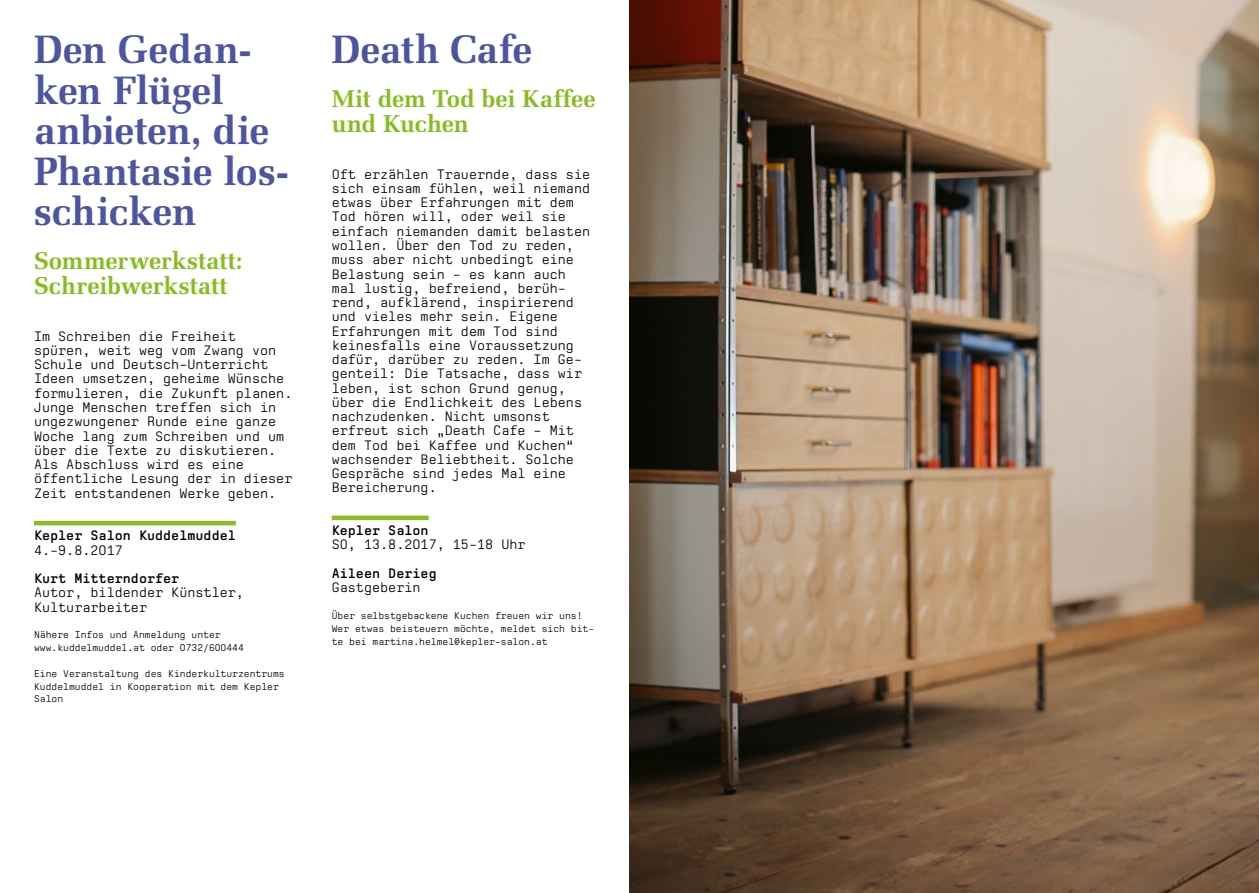
<style>
.page{position:relative;width:1259px;height:893px;background:#fff}
.page>*{position:absolute;margin:0;border:0;box-sizing:border-box;transform-origin:0 0}
.t1{font:700 39.6px/40.5px "Melior LT Std";letter-spacing:-.005em;color:#4d55a1}
.t2{font:700 24.3px/25.5px "Melior LT Std";color:#88bd21}
.t3{font:13.5px/14.2px "Excellent";color:#000}
.t4{font:700 13.5px "Excellent";color:#000}
.t5{font:9.75px/12.8px "Excellent";color:#000}
</style>
<div class="page">
<img style="left:629px;top:0;width:630px;height:893px">
<hr style="left:332px;top:516px;width:97px;height:4px;background:#88bd21">
<hr style="left:34px;top:521px;width:202px;height:4px;background:#88bd21">
<h1 class="t1" style="left:34px;top:29px;width:256px">Den Gedan&shy;ken Flügel anbieten, die<br>Phantasie los&shy;schicken</h1>
<h2 class="t2" style="left:34px;top:247px;width:210px">Sommerwerkstatt:<br>Schreibwerkstatt</h2>
<p class="t3" style="left:34px;top:329px;width:260px">Im Schreiben die Freiheit spüren, weit weg vom Zwang von<br>Schule und Deutsch-Unterricht<br>Ideen umsetzen, geheime Wünsche formulieren, die Zukunft planen.<br>Junge Menschen treffen sich in ungezwungener Runde eine ganze<br>Woche lang zum Schreiben und um über die Texte zu diskutieren.<br>Als Abschluss wird es eine öffentliche Lesung der in dieser<br>Zeit entstandenen Werke geben.</p>
<p class="t4" style="left:34px;top:528px;width:203px">Kepler Salon Kuddelmuddel</p>
<p class="t3" style="left:34px;top:543px;width:90px">4.-9.8.2017</p>
<p class="t4" style="left:34px;top:571px;width:147px">Kurt Mitterndorfer</p>
<p class="t3" style="left:34px;top:586px;width:211px">Autor, bildender Künstler,<br>Kulturarbeiter</p>
<p class="t5" style="left:34px;top:629px;width:211px">Nähere Infos und Anmeldung unter www.kuddelmuddel.at oder 0732/600444</p>
<p class="t5" style="left:34px;top:667px;width:252px">Eine Veranstaltung des Kinderkulturzentrums<br>Kuddelmuddel in Kooperation mit dem Kepler<br>Salon</p>
<h1 class="t1" style="left:332px;top:29px;width:202px">Death Cafe</h1>
<h2 class="t2" style="left:332px;top:85px;width:265px">Mit dem Tod bei Kaffee und Kuchen</h2>
<p class="t3" style="left:332px;top:167px;width:260px">Oft erzählen Trauernde, dass sie sich einsam fühlen, weil niemand etwas über Erfahrungen mit dem<br>Tod hören will, oder weil sie einfach niemanden damit belasten wollen. Über den Tod zu reden, muss aber nicht unbedingt eine<br>Belastung sein – es kann auch mal lustig, befreiend, berüh&shy;rend, aufklärend, inspirierend und vieles mehr sein. Eigene<br>Erfahrungen mit dem Tod sind keinesfalls eine Voraussetzung dafür, darüber zu reden. Im Ge&shy;genteil: Die Tatsache, dass wir leben, ist schon Grund genug, über die Endlichkeit des Lebens nachzudenken. Nicht umsonst erfreut sich „Death Cafe – Mit dem Tod bei Kaffee und Kuchen“ wachsender Beliebtheit. Solche<br>Gespräche sind jedes Mal eine<br>Bereicherung.</p>
<p class="t4" style="left:332px;top:523px;width:98px">Kepler Salon</p>
<p class="t3" style="left:332px;top:538px;width:195px">SO, 13.8.2017, 15-18 Uhr</p>
<p class="t4" style="left:332px;top:565px;width:106px">Aileen Derieg</p>
<p class="t3" style="left:332px;top:580px;width:90px">Gastgeberin</p>
<p class="t5" style="left:332px;top:609px;width:264px">Über selbstgebackene Kuchen freuen wir uns!<br>Wer etwas beisteuern möchte, meldet sich bit&shy;te bei martina.helmel@kepler-salon.at</p>
</div>
